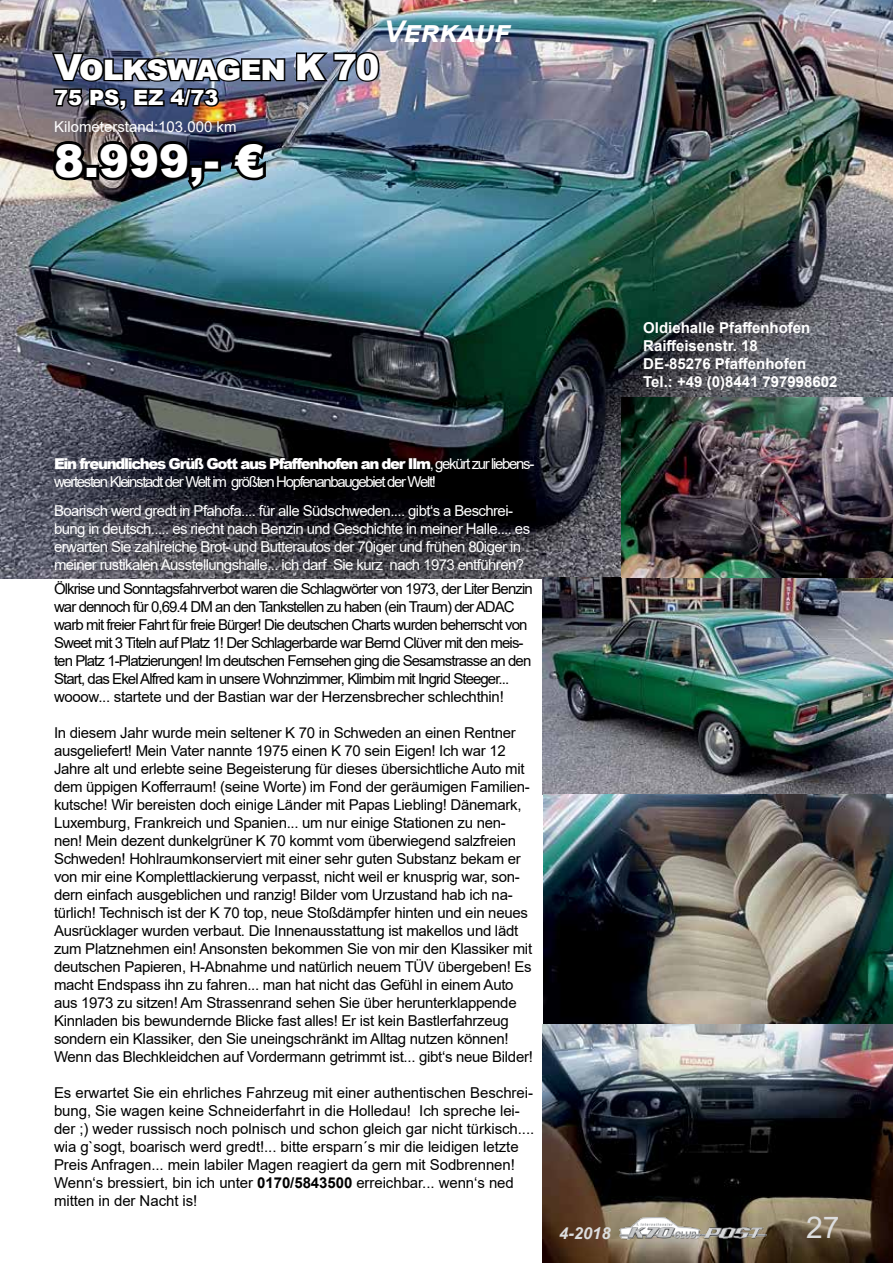
<style>
.page{position:relative;width:893px;height:1263px;background:#fff}
.page>*{position:absolute;margin:0;border:0;box-sizing:border-box;transform-origin:0 0}
.t1{font:900 45px "Arial";color:#fff}
.t2{font:900 36px "Arial";letter-spacing:-.05em;color:#fff}
.t3{font:italic 700 30px "Arial";color:#fff}
.t4{font:30px "Arial";color:#dcddde}
.t5{font:900 21px "Arial";color:#fff}
.t6{font:italic 700 16.5px "Arial";color:#dcddde}
.t7{font:15px/18px "Arial";letter-spacing:-.02em;color:#000}
.t8{font:15px/18px "Arial";letter-spacing:-.06em;color:#000}
.t9{font:15px/18px "Arial";letter-spacing:-.04em;color:#fff}
.t10{font:15px/18px "Arial";letter-spacing:-.09em;color:#fff}
.t11{font:700 15px/18px "Arial";color:#fff}
.t12{font:15px "Arial";color:#fff}
.s1{font-weight:900}
.s2{font-weight:700}
</style>
<div class="page">
<img style="left:0;top:0;width:893px;height:578px">
<svg style="left:294px;top:50px;width:87px;height:34px;background:#535b6d"></svg>
<img style="left:50px;top:51px;width:237px;height:62px">
<svg style="left:49px;top:136px;width:160px;height:58px;background:#353639"></svg>
<div style="left:202px;top:159px;width:19px;height:12px;border:6px solid #000"></div>
<svg style="left:227px;top:138px;width:43px;height:47px;background:#323d48"></svg>
<img style="left:543px;top:577px;width:350px;height:686px">
<img style="left:622px;top:398px;width:271px;height:179px">
<img style="left:620px;top:1217px;width:146px;height:22px">
<h2 class="t2" style="left:54px;top:41px;width:327px">Volkswagen K 70</h2>
<h3 class="t5" style="left:54px;top:82px;width:166px">75 PS, EZ 4/73</h3>
<h1 class="t1" style="left:54px;top:128px;width:212px">8.999,- €</h1>
<p class="t12" style="left:54px;top:117px;width:184px">Kilometerstand:103.000 km</p>
<h3 class="t3" style="left:383px;top:12px;width:128px">Verkauf</h3>
<p class="t11" style="left:643px;top:319px;width:196px">Oldiehalle Pfaffenhofen<br>Raiffeisenstr. 18<br>DE-85276 Pfaffenhofen<br>Tel.: +49 (0)8441 797998602</p>
<p class="t10" style="left:54px;top:455px;width:482px"><span class="s1">Ein freundliches Grüß Gott aus Pfaffenhofen an der Ilm</span>, gekürt zur liebens&shy;wertesten Kleinstadt der Welt im größten Hopfenanbaugebiet der Welt!</p>
<p class="t9" style="left:54px;top:502px;width:478px">Boarisch werd gredt in Pfahofa.... für alle Südschweden.... gibt‘s a Beschrei&shy;bung in deutsch..... es riecht nach Benzin und Geschichte in meiner Halle.... es erwarten Sie zahlreiche Brot- und Butterautos der 70iger und frühen 80iger in meiner rustikalen Ausstellungshalle... ich darf Sie kurz nach 1973 entführen?</p>
<p class="t8" style="left:54px;top:579px;width:480px">Ölkrise und Sonntagsfahrverbot waren die Schlagwörter von 1973, der Liter Benzin war dennoch für 0,69.4 DM an den Tankstellen zu haben (ein Traum) der ADAC warb mit freier Fahrt für freie Bürger! Die deutschen Charts wurden beherrscht von Sweet mit 3 Titeln auf Platz 1! Der Schlagerbarde war Bernd Clüver mit den meis&shy;ten Platz 1-Platzierungen! Im deutschen Fernsehen ging die Sesamstrasse an den Start, das Ekel Alfred kam in unsere Wohnzimmer, Klimbim mit Ingrid Steeger... wooow... startete und der Bastian war der Herzensbrecher schlechthin!</p>
<p class="t7" style="left:54px;top:723px;width:480px">In diesem Jahr wurde mein seltener K 70 in Schweden an einen Rentner ausgeliefert! Mein Vater nannte 1975 einen K 70 sein Eigen! Ich war 12<br>Jahre alt und erlebte seine Begeisterung für dieses übersichtliche Auto mit dem üppigen Kofferraum! (seine Worte) im Fond der geräumigen Familien&shy;kutsche! Wir bereisten doch einige Länder mit Papas Liebling! Dänemark, Luxemburg, Frankreich und Spanien... um nur einige Stationen zu nen&shy;nen! Mein dezent dunkelgrüner K 70 kommt vom überwiegend salzfreien Schweden! Hohlraumkonserviert mit einer sehr guten Substanz bekam er von mir eine Komplettlackierung verpasst, nicht weil er knusprig war, son&shy;dern einfach ausgeblichen und ranzig! Bilder vom Urzustand hab ich na&shy;türlich! Technisch ist der K 70 top, neue Stoßdämpfer hinten und ein neues Ausrücklager wurden verbaut. Die Innenausstattung ist makellos und lädt zum Platznehmen ein! Ansonsten bekommen Sie von mir den Klassiker mit deutschen Papieren, H-Abnahme und natürlich neuem TÜV übergeben! Es macht Endspass ihn zu fahren... man hat nicht das Gefühl in einem Auto aus 1973 zu sitzen! Am Strassenrand sehen Sie über herunterklappende Kinnladen bis bewundernde Blicke fast alles! Er ist kein Bastlerfahrzeug sondern ein Klassiker, den Sie uneingschränkt im Alltag nutzen können!<br>Wenn das Blechkleidchen auf Vordermann getrimmt ist... gibt‘s neue Bilder!</p>
<p class="t7" style="left:54px;top:1083px;width:482px">Es erwartet Sie ein ehrliches Fahrzeug mit einer authentischen Beschrei&shy;bung, Sie wagen keine Schneiderfahrt in die Holledau! Ich spreche lei&shy;der ;) weder russisch noch polnisch und schon gleich gar nicht türkisch.... wia g`sogt, boarisch werd gredt!... bitte ersparn´s mir die leidigen letzte Preis Anfragen... mein labiler Magen reagiert da gern mit Sodbrennen!<br>Wenn‘s bressiert, bin ich unter <span class="s2">0170/5843500</span> erreichbar... wenn‘s ned mitten in der Nacht is!</p>
<p class="t6" style="left:559px;top:1222px;width:53px">4-2018</p>
<h3 class="t4" style="left:806px;top:1206px;width:35px">27</h3>
</div>
